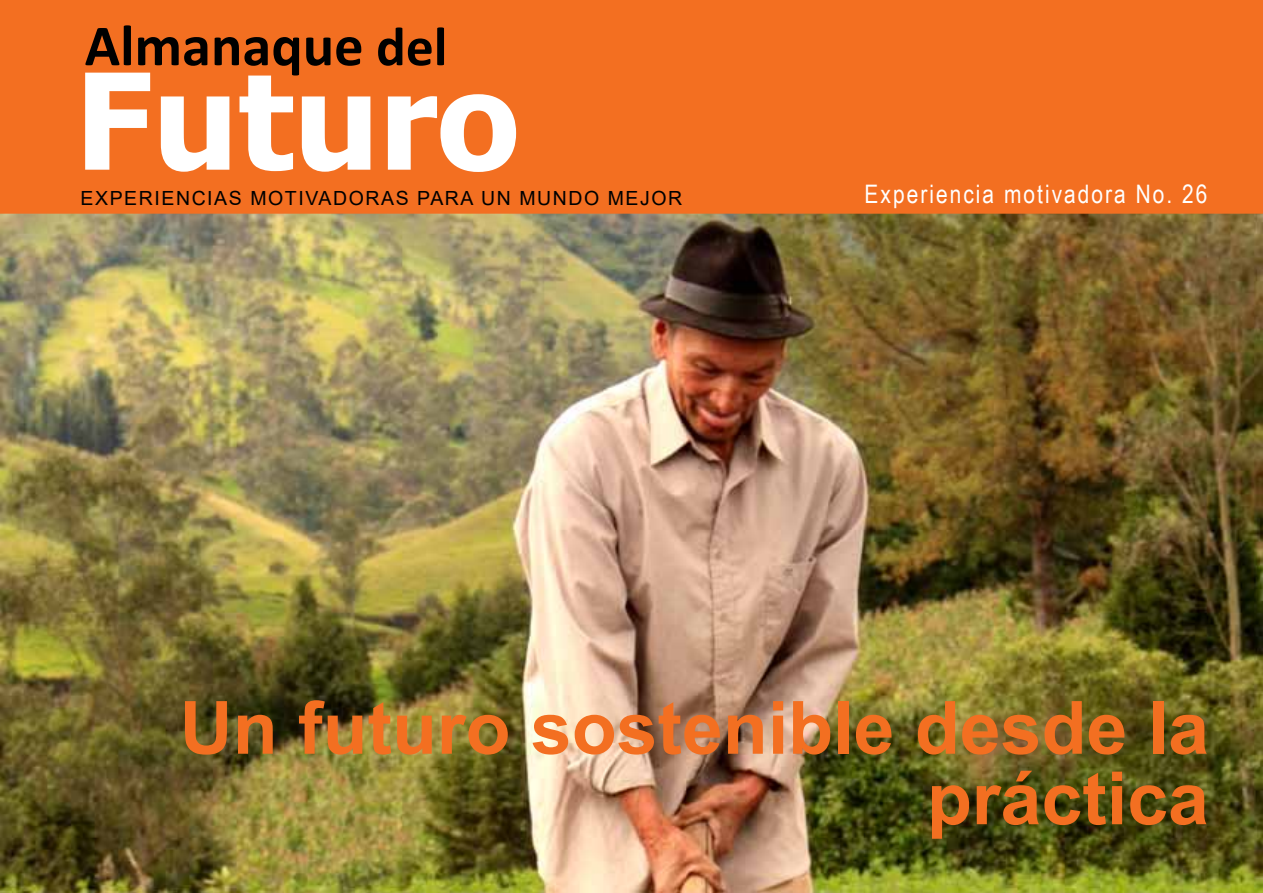
<style>
.page{position:relative;width:1263px;height:893px;background:#fff}
.page>*{position:absolute;margin:0;border:0;box-sizing:border-box;transform-origin:0 0}
.t1{font:700 133.5px "Tahoma";color:#fff}
.t2{font:700 73.5px/70.5px "Arial";color:#f36f21;text-align:right}
.t3{font:700 58.5px "Calibri";color:#000}
.t4{font:25.5px "Arial Narrow";letter-spacing:.08em;color:#fff}
.t5{font:19.5px "Arial";letter-spacing:.08em;color:#000}
.s1{font-size:55.5px}
</style>
<div class="page">
<img style="left:0;top:214px;width:1263px;height:679px">
<div style="left:1px;top:1px;width:1261px;height:212px;background:#f36f21"></div>
<div style="left:0;top:0;width:1263px;height:214px;border:2px solid #f36f21"></div>
<h3 class="t3" style="left:85px;top:4px;width:364px">Almanaque <span class="s1">del</span></h3>
<h1 class="t1" style="left:75px;top:27px;width:446px">Futuro</h1>
<p class="t5" style="left:81px;top:184px;width:603px">EXPERIENCIAS MOTIVADORAS PARA UN MUNDO MEJOR</p>
<h3 class="t4" style="left:864px;top:175px;width:345px">Experiencia motivadora No. 26</h3>
<h2 class="t2" style="left:180px;top:693px;width:1031px">Un futuro sostenible desde la práctica</h2>
</div>
